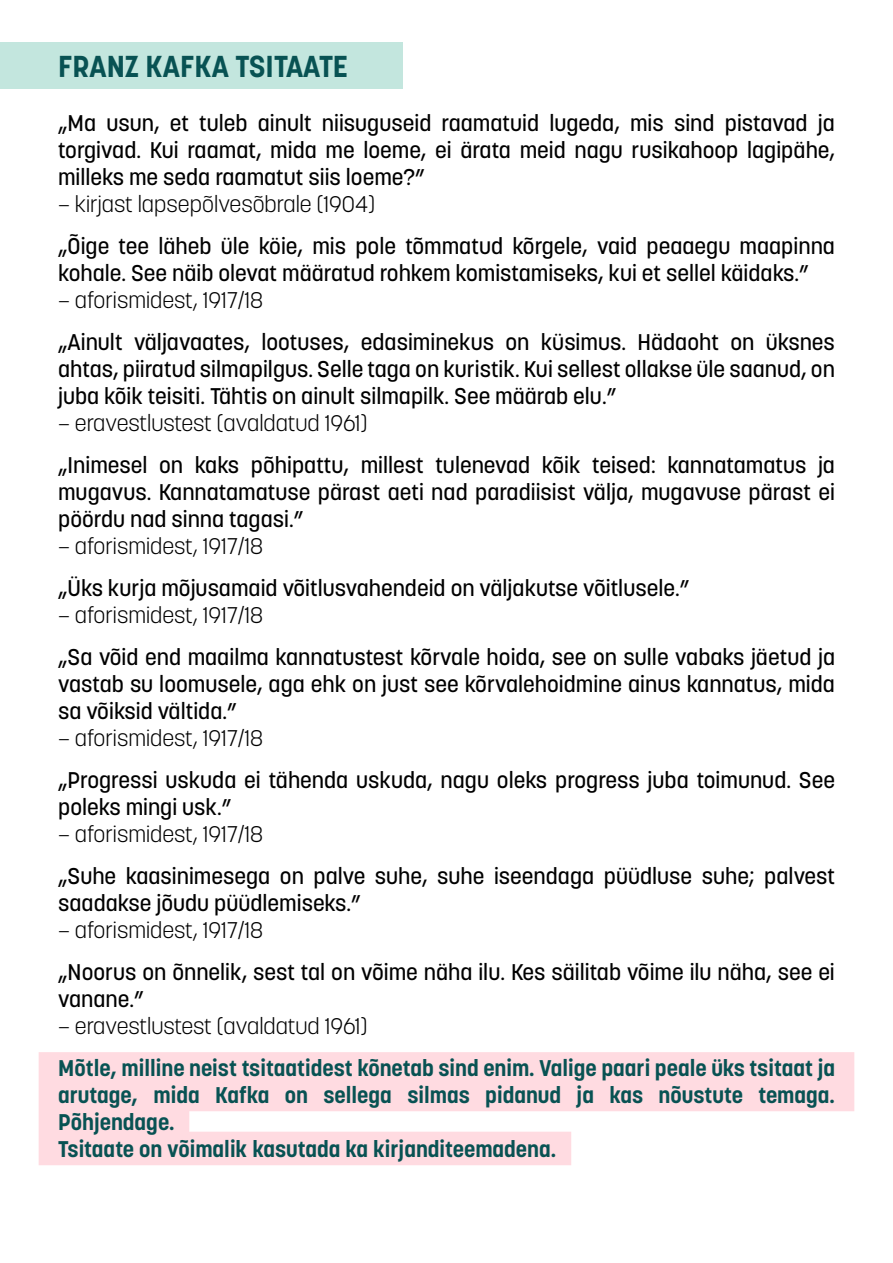
<style>
.page{position:relative;width:893px;height:1263px;background:#fff}
.page>*{position:absolute;margin:0;border:0;box-sizing:border-box;transform-origin:0 0}
.t1{font:700 30px "Korolev";color:#085253}
.t2{font:500 22.5px/27px "Korolev";color:#000;text-align:justify}
.t3{font:300 22.5px "Korolev";color:#000}
.t4{font:700 22.5px/27px "Korolev";color:#085253}
</style>
<div class="page">
<div style="left:0;top:42px;width:402px;height:47px;background:#c3e6de"></div>
<svg style="left:39px;top:1052px;width:815px;height:113px;fill:#ffdbe1"></svg>
<h1 class="t1" style="left:58px;top:47px;width:291px">FRANZ KAFKA TSITAATE</h1>
<p class="t2" style="left:58px;top:109px;width:778px">„Ma usun, et tuleb ainult niisuguseid raamatuid lugeda, mis sind pistavad ja torgivad. Kui raamat, mida me loeme, ei ärata meid nagu rusikahoop lagipähe, milleks me seda raamatut siis loeme?”</p>
<p class="t3" style="left:58px;top:190px;width:318px">– kirjast lapsepõlvesõbrale (1904)</p>
<p class="t2" style="left:58px;top:232px;width:778px">„Õige tee läheb üle köie, mis pole tõmmatud kõrgele, vaid peaaegu maapinna kohale. See näib olevat määratud rohkem komistamiseks, kui et sellel käidaks.”</p>
<p class="t3" style="left:58px;top:286px;width:207px">– aforismidest, 1917/18</p>
<p class="t2" style="left:58px;top:329px;width:778px">„Ainult väljavaates, lootuses, edasiminekus on küsimus. Hädaoht on üksnes ahtas, piiratud silmapilgus. Selle taga on kuristik. Kui sellest ollakse üle saanud, on juba kõik teisiti. Tähtis on ainult silmapilk. See määrab elu.”</p>
<p class="t3" style="left:58px;top:409px;width:311px">– eravestlustest (avaldatud 1961)</p>
<p class="t2" style="left:58px;top:452px;width:778px">„Inimesel on kaks põhipattu, millest tulenevad kõik teised: kannatamatus ja mugavus. Kannatamatuse pärast aeti nad paradiisist välja, mugavuse pärast ei pöördu nad sinna tagasi.”</p>
<p class="t3" style="left:58px;top:532px;width:207px">– aforismidest, 1917/18</p>
<p class="t2" style="left:58px;top:575px;width:633px">„Üks kurja mõjusamaid võitlusvahendeid on väljakutse võitlusele.”</p>
<p class="t3" style="left:58px;top:601px;width:207px">– aforismidest, 1917/18</p>
<p class="t2" style="left:58px;top:644px;width:778px">„Sa võid end maailma kannatustest kõrvale hoida, see on sulle vabaks jäetud ja vastab su loomusele, aga ehk on just see kõrvalehoidmine ainus kannatus, mida sa võiksid vältida.”</p>
<p class="t3" style="left:58px;top:724px;width:207px">– aforismidest, 1917/18</p>
<p class="t2" style="left:58px;top:767px;width:778px">„Progressi uskuda ei tähenda uskuda, nagu oleks progress juba toimunud. See poleks mingi usk.”</p>
<p class="t3" style="left:58px;top:820px;width:207px">– aforismidest, 1917/18</p>
<p class="t2" style="left:58px;top:863px;width:778px">„Suhe kaasinimesega on palve suhe, suhe iseendaga püüdluse suhe; palvest saadakse jõudu püüdlemiseks.”</p>
<p class="t3" style="left:58px;top:916px;width:207px">– aforismidest, 1917/18</p>
<p class="t2" style="left:58px;top:959px;width:778px">„Noorus on õnnelik, sest tal on võime näha ilu. Kes säilitab võime ilu näha, see ei vanane.”</p>
<p class="t3" style="left:58px;top:1012px;width:311px">– eravestlustest (avaldatud 1961)</p>
<p class="t4" style="left:58px;top:1055px;width:778px">Mõtle, milline neist tsitaatidest kõnetab sind enim. Valige paari peale üks tsitaat ja arutage, mida Kafka on sellega silmas pidanud ja kas nõustute temaga.<br>Põhjendage.<br>Tsitaate on võimalik kasutada ka kirjanditeemadena.</p>
</div>
